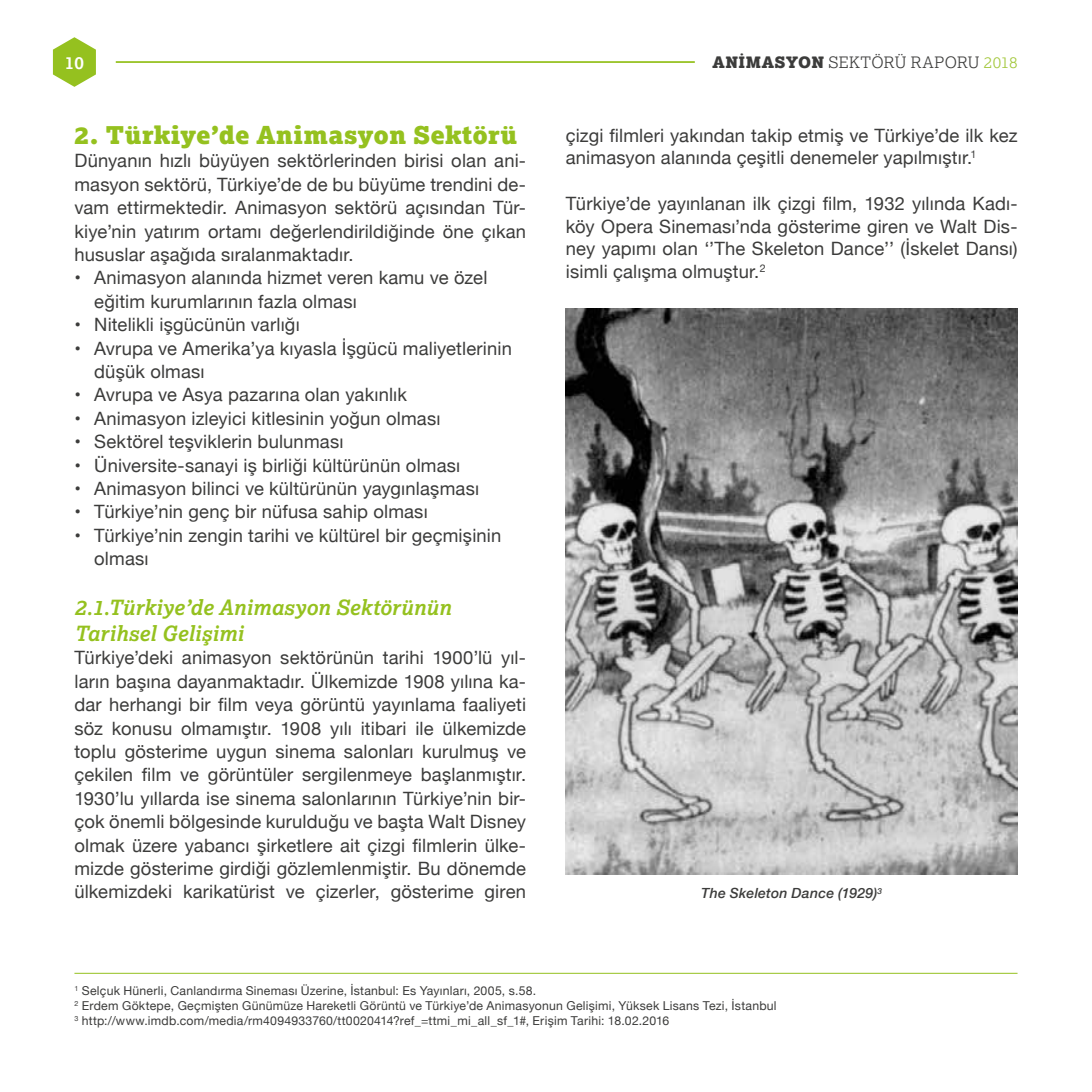
<style>
.page{position:relative;width:1092px;height:1092px;background:#fff}
.page>*{position:absolute;margin:0;border:0;box-sizing:border-box;transform-origin:0 0}
.t1{font:900 24.5px "Lexia";letter-spacing:.01em;color:#95c11f}
.t2{font:italic 700 21px/26.1px "Lexia";color:#95c11f}
.t3{font:18.38px/23.4px "Helvetica Neue";letter-spacing:.01em;color:#3c3c3b}
.t4{font:700 17.5px "Lexia";color:#fff}
.t5{font:300 15.75px "Lexia";letter-spacing:.02em;color:#3c3c3b}
.t6{font:italic 500 14px "Helvetica Neue";letter-spacing:.015em;color:#3c3c3b}
.t7{font:12.25px/14.9px "Helvetica Neue";letter-spacing:.02em;color:#3c3c3b}
.s1{font-weight:900}
.s2{color:#a2c73a}
</style>
<div class="page">
<svg style="left:53px;top:37px;width:43px;height:50px"></svg>
<hr style="left:116px;top:61px;width:578px;height:2px;background:#95c11f">
<img style="left:566px;top:308px;width:451px;height:566px">
<hr style="left:74px;top:972px;width:943px;height:1px;background:#95c11f">
<p class="t4" style="left:65px;top:52px;width:20px">10</p>
<p class="t5" style="left:712px;top:53px;width:306px"><span class="s1">ANİMASYON</span> SEKTÖRÜ RAPORU <span class="s2">2018</span></p>
<h1 class="t1" style="left:74px;top:119px;width:444px">2. Türkiye’de Animasyon Sektörü</h1>
<p class="t3" style="left:74px;top:150px;width:453px;text-align:justify">Dünyanın hızlı büyüyen sektörlerinden birisi olan ani&shy;masyon sektörü, Türkiye’de de bu büyüme trendini de&shy;vam ettirmektedir. Animasyon sektörü açısından Tür&shy;kiye’nin yatırım ortamı değerlendirildiğinde öne çıkan hususlar aşağıda sıralanmaktadır.</p>
<p class="t3" style="left:94px;top:267px;width:394px;text-indent:-20px">• Animasyon alanında hizmet veren kamu ve özel eğitim kurumlarının fazla olması</p>
<p class="t3" style="left:74px;top:314px;width:227px">• Nitelikli işgücünün varlığı</p>
<p class="t3" style="left:94px;top:337px;width:419px;text-indent:-20px">• Avrupa ve Amerika’ya kıyasla İşgücü maliyetlerinin düşük olması</p>
<p class="t3" style="left:74px;top:384px;width:334px">• Avrupa ve Asya pazarına olan yakınlık</p>
<p class="t3" style="left:74px;top:407px;width:367px">• Animasyon izleyici kitlesinin yoğun olması</p>
<p class="t3" style="left:74px;top:431px;width:270px">• Sektörel teşviklerin bulunması</p>
<p class="t3" style="left:74px;top:454px;width:387px">• Üniversite-sanayi iş birliği kültürünün olması</p>
<p class="t3" style="left:74px;top:478px;width:406px">• Animasyon bilinci ve kültürünün yaygınlaşması</p>
<p class="t3" style="left:74px;top:501px;width:355px">• Türkiye’nin genç bir nüfusa sahip olması</p>
<p class="t3" style="left:94px;top:524px;width:408px;text-indent:-20px">• Türkiye’nin zengin tarihi ve kültürel bir geçmişinin olması</p>
<p class="t2" style="left:74px;top:593px;width:378px">2.1.Türkiye’de Animasyon Sektörünün<br>Tarihsel Gelişimi</p>
<p class="t3" style="left:74px;top:647px;width:453px;text-align:justify">Türkiye’deki animasyon sektörünün tarihi 1900’lü yıl&shy;ların başına dayanmaktadır. Ülkemizde 1908 yılına ka&shy;dar herhangi bir film veya görüntü yayınlama faaliyeti söz konusu olmamıştır. 1908 yılı itibari ile ülkemizde toplu gösterime uygun sinema salonları kurulmuş ve çekilen film ve görüntüler sergilenmeye başlanmıştır.<br>1930’lu yıllarda ise sinema salonlarının Türkiye’nin bir&shy;çok önemli bölgesinde kurulduğu ve başta Walt Disney olmak üzere yabancı şirketlere ait çizgi filmlerin ülke&shy;mizde gösterime girdiği gözlemlenmiştir. Bu dönemde ülkemizdeki karikatürist ve çizerler, gösterime giren</p>
<p class="t3" style="left:565px;top:125px;width:453px;line-height:22.8px">çizgi filmleri yakından takip etmiş ve Türkiye’de ilk kez animasyon alanında çeşitli denemeler yapılmıştır.<sup>1</sup></p>
<p class="t3" style="left:565px;top:193px;width:453px;line-height:22.8px;text-align:justify">Türkiye’de yayınlanan ilk çizgi film, 1932 yılında Kadı&shy;köy Opera Sineması’nda gösterime giren ve Walt Dis&shy;ney yapımı olan ‘’The Skeleton Dance’’ (İskelet Dansı) isimli çalışma olmuştur.<sup>2</sup></p>
<p class="t6" style="left:701px;top:881px;width:182px">The Skeleton Dance (1929)<sup>3</sup></p>
<p class="t7" style="left:74px;top:984px;width:703px"><sup>1</sup> Selçuk Hünerli, Canlandırma Sineması Üzerine, İstanbul: Es Yayınları, 2005, s.58.<br><sup>2</sup> Erdem Göktepe, Geçmişten Günümüze Hareketli Görüntü ve Türkiye’de Animasyonun Gelişimi, Yüksek Lisans Tezi, İstanbul<br><sup>3</sup> http://www.imdb.com/media/rm4094933760/tt0020414?ref_=ttmi_mi_all_sf_1#, Erişim Tarihi: 18.02.2016</p>
</div>
